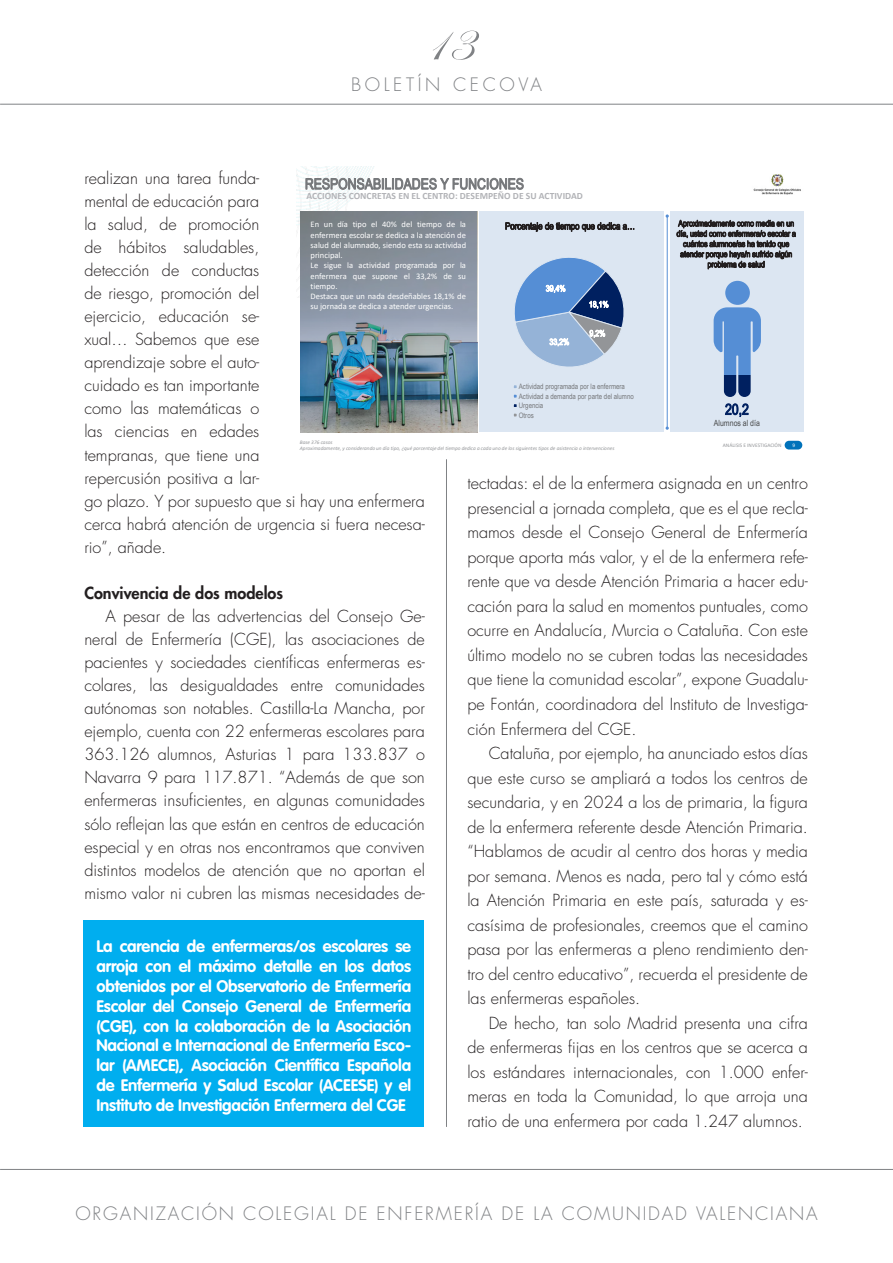
<style>
.page{position:relative;width:893px;height:1263px;background:#fff}
.page>*{position:absolute;margin:0;border:0;box-sizing:border-box;transform-origin:0 0}
.t1{font:54px "Edwardian Script ITC";color:#808285}
.t2{font:300 18px "Futura";letter-spacing:.1em;color:#808285}
.t3{font:300 18px "Futura";letter-spacing:.2em;color:#808285}
.t4{font:700 16.5px/19.8px "VAG Rounded";letter-spacing:-.01em;color:#fff;text-align:justify}
.t5{font:300 16.2px/23.1px "Futura";color:#231f20;text-align:justify}
.t6{font:800 16.2px "Futura";color:#231f20}
.t7{font:700 9.6px "Calibri";color:#b2b3b7}
.t8{font:8.55px/10.2px "Calibri";color:#fff}
.t9{font:8.55px "Arial Narrow";letter-spacing:.005em;color:#4b4c4d}
.t10{font:7.5px/9.4px "Arial Narrow";letter-spacing:-.005em;color:#76787b}
.t11{font:italic 5.25px/6.4px "Calibri";letter-spacing:.005em;color:#939598}
.t12{font:5.25px "Calibri";color:#939598}
.t13{font:5.25px "Calibri";color:#fff}
</style>
<div class="page">
<hr style="left:0;top:104px;width:893px;height:1px;background:#808285">
<hr style="left:0;top:1169px;width:893px;height:1px;background:#808285">
<div style="left:785px;top:441px;width:17px;height:8px;background:#0072ba;border-radius:4px"></div>
<img style="left:753px;top:174px;width:48px;height:21px">
<div style="left:670px;top:212px;width:134px;height:220px;background:#dce6f2"></div>
<img style="left:300px;top:212px;width:176px;height:221px">
<div style="left:479px;top:212px;width:185px;height:220px;background:#dce6f2"></div>
<svg style="left:514px;top:257px;width:110px;height:110px"></svg>
<svg style="left:513px;top:385px;width:4px;height:32px"></svg>
<svg style="left:505px;top:222px;width:129px;height:10px"></svg>
<svg style="left:305px;top:178px;width:219px;height:12px"></svg>
<hr style="left:667px;top:216px;width:1px;height:212px;background:#558ed5">
<svg style="left:676px;top:220px;width:120px;height:49px"></svg>
<svg style="left:713px;top:280px;width:48px;height:137px"></svg>
<hr style="left:446px;top:459px;width:1px;height:668px;background:#808285">
<div style="left:84px;top:921px;width:340px;height:206px;background:#00aeef"></div>
<p class="t1" style="left:421px;top:13px;width:53px">13</p>
<p class="t3" style="left:351px;top:73px;width:192px">BOLETÍN CECOVA</p>
<p class="t5" style="left:84px;top:167px;width:342px;text-align:left">realizan una tarea funda-<br>mental de educación para<br>la salud, de promoción<br>de hábitos saludables,<br>detección de conductas<br>de riesgo, promoción del<br>ejercicio, educación se-<br>xual… Sabemos que ese<br>aprendizaje sobre el auto-<br>cuidado es tan importante<br>como las matemáticas o<br>las ciencias en edades<br>tempranas, que tiene una<br>repercusión positiva a lar-<br>go plazo. Y por supuesto que si hay una enfermera cerca habrá atención de urgencia si fuera necesa&shy;rio”, añade.</p>
<p class="t6" style="left:84px;top:583px;width:200px">Convivencia de dos modelos</p>
<p class="t5" style="left:84px;top:605px;width:342px;text-indent:21px">A pesar de las advertencias del Consejo Ge&shy;neral de Enfermería (CGE), las asociaciones de pacientes y sociedades científicas enfermeras es&shy;colares, las desigualdades entre comunidades autónomas son notables. Castilla-La Mancha, por ejemplo, cuenta con 22 enfermeras escolares para 363.126 alumnos, Asturias 1 para 133.837 o Navarra 9 para 117.871. “Además de que son enfermeras insuficientes, en algunas comunidades sólo reflejan las que están en centros de educación especial y en otras nos encontramos que conviven distintos modelos de atención que no aportan el mismo valor ni cubren las mismas necesidades de-</p>
<p class="t7" style="left:306px;top:189px;width:278px">ACCIONES CONCRETAS EN EL CENTRO: DESEMPEÑO DE SU ACTIVIDAD</p>
<p class="t8" style="left:311px;top:219px;width:157px">En un día tipo el 40% del tiempo de la enfermera escolar se dedica a la atención de salud del alumnado, siendo esta su actividad principal.<br>Le sigue la actividad programada por la enfermera que supone el 33,2% de su tiempo.<br>Destaca que un nada desdeñables 18,1% de su jornada se dedica a atender urgencias.</p>
<p class="t10" style="left:519px;top:381px;width:117px">Actividad programada por la enfermera<br>Actividad a demanda por parte del alumno<br>Urgencia<br>Otros</p>
<p class="t11" style="left:300px;top:438px;width:316px">Base 376 casos<br>Aproximadamente, y considerando un día tipo, ¿qué porcentaje del tiempo dedica a cada uno de los siguientes tipos de asistencia o intervenciones</p>
<p class="t9" style="left:714px;top:417px;width:48px">Alumnos al día</p>
<p class="t12" style="left:723px;top:442px;width:60px">ANÁLISIS E INVESTIGACIÓN</p>
<p class="t13" style="left:792px;top:442px;width:4px">9</p>
<p class="t5" style="left:467px;top:472px;width:342px;line-height:24.5px">tectadas: el de la enfermera asignada en un centro presencial a jornada completa, que es el que recla&shy;mamos desde el Consejo General de Enfermería porque aporta más valor, y el de la enfermera refe&shy;rente que va desde Atención Primaria a hacer edu&shy;cación para la salud en momentos puntuales, como ocurre en Andalucía, Murcia o Cataluña. Con este último modelo no se cubren todas las necesidades que tiene la comunidad escolar”, expone Guadalu&shy;pe Fontán, coordinadora del Instituto de Investiga&shy;ción Enfermera del CGE.</p>
<p class="t5" style="left:467px;top:741px;width:342px;line-height:24.5px;text-indent:21px">Cataluña, por ejemplo, ha anunciado estos días que este curso se ampliará a todos los centros de secundaria, y en 2024 a los de primaria, la figura de la enfermera referente desde Atención Primaria. “Hablamos de acudir al centro dos horas y media por semana. Menos es nada, pero tal y cómo está la Atención Primaria en este país, saturada y es&shy;casísima de profesionales, creemos que el camino pasa por las enfermeras a pleno rendimiento den&shy;tro del centro educativo”, recuerda el presidente de las enfermeras españoles.</p>
<p class="t5" style="left:467px;top:1011px;width:342px;line-height:24.5px;text-indent:21px">De hecho, tan solo Madrid presenta una cifra de enfermeras fijas en los centros que se acerca a los estándares internacionales, con 1.000 enfer&shy;meras en toda la Comunidad, lo que arroja una ratio de una enfermera por cada 1.247 alumnos.</p>
<p class="t4" style="left:96px;top:937px;width:316px">La carencia de enfermeras/os escolares se arroja con el máximo detalle en los datos obtenidos por el Observatorio de Enfermería Escolar del Consejo General de Enfermería (CGE), con la colaboración de la Asociación Nacional e Internacional de Enfermería Esco&shy;lar (AMECE), Asociación Científica Española de Enfermería y Salud Escolar (ACEESE) y el Instituto de Investigación Enfermera del CGE</p>
<p class="t2" style="left:75px;top:1202px;width:744px">ORGANIZACIÓN COLEGIAL DE ENFERMERÍA DE LA COMUNIDAD VALENCIANA</p>
</div>
